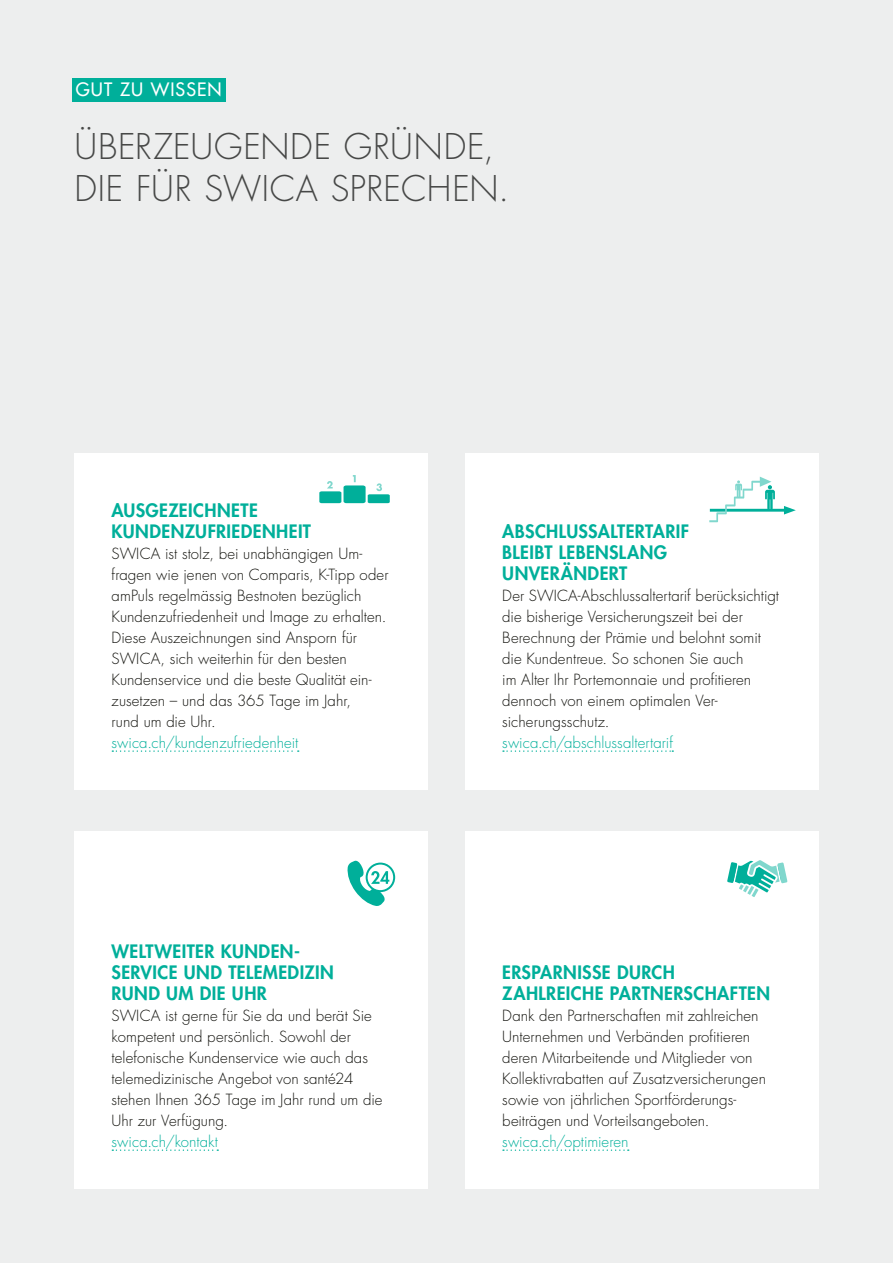
<style>
.page{position:relative;width:893px;height:1263px;background:#edeeee}
.page>*{position:absolute;margin:0;border:0;box-sizing:border-box;transform-origin:0 0}
.t1{font:300 34.5px/42px "Futura Std";letter-spacing:.02em;color:#474847}
.t2{font:800 18px/21px "Futura Std";letter-spacing:.025em;color:#00af9a}
.t3{font:500 18px "Futura Std";letter-spacing:.055em;color:#fff}
.t4{font:300 15px/21px "Futura Std";letter-spacing:.005em;color:#12120d}
.t5{font:300 15px "Futura Std";color:#00af9a}
</style>
<div class="page">
<div style="left:72px;top:78px;width:154px;height:23px;background:#00af9a"></div>
<div style="left:465px;top:453px;width:354px;height:336px;background:#fff"></div>
<svg style="left:503px;top:750px;width:170px;height:2px"></svg>
<div style="left:74px;top:453px;width:354px;height:336px;background:#fff"></div>
<svg style="left:112px;top:750px;width:187px;height:2px"></svg>
<div style="left:74px;top:831px;width:354px;height:357px;background:#fff"></div>
<svg style="left:112px;top:1149px;width:106px;height:2px"></svg>
<div style="left:465px;top:831px;width:354px;height:357px;background:#fff"></div>
<svg style="left:503px;top:1149px;width:126px;height:2px"></svg>
<hr style="left:711px;top:509px;width:78px;height:3px;background:#00af9a">
<svg style="left:784px;top:506px;width:12px;height:8px"></svg>
<svg style="left:709px;top:477px;width:66px;height:45px"></svg>
<svg style="left:319px;top:475px;width:71px;height:28px"></svg>
<svg style="left:347px;top:860px;width:48px;height:46px"></svg>
<svg style="left:727px;top:860px;width:60px;height:37px"></svg>
<p class="t3" style="left:76px;top:79px;width:147px">GUT ZU WISSEN</p>
<h1 class="t1" style="left:74px;top:127px;width:436px">ÜBERZEUGENDE GRÜNDE,<br>DIE FÜR SWICA SPRECHEN.</h1>
<p class="t2" style="left:112px;top:499px;width:201px">AUSGEZEICHNETE<br>KUNDENZUFRIEDENHEIT</p>
<p class="t4" style="left:112px;top:543px;width:278px">SWICA ist stolz, bei unabhängigen Um&shy;fragen wie jenen von Comparis, K-Tipp oder amPuls regelmässig Bestnoten bezüglich Kundenzufriedenheit und Image zu erhalten.<br>Diese Auszeichnungen sind Ansporn für SWICA, sich weiterhin für den besten Kundenservice und die beste Qualität ein&shy;zusetzen – und das 365 Tage im Jahr,<br>rund um die Uhr.</p>
<p class="t5" style="left:112px;top:733px;width:188px">swica.ch/kundenzufriedenheit</p>
<p class="t2" style="left:112px;top:940px;width:224px">WELTWEITER KUNDEN-<br>SERVICE UND TELEMEDIZIN<br>RUND UM DIE UHR</p>
<p class="t4" style="left:112px;top:1005px;width:272px">SWICA ist gerne für Sie da und berät Sie kompetent und persönlich. Sowohl der telefonische Kundenservice wie auch das telemedizinische Angebot von santé24 stehen Ihnen 365 Tage im Jahr rund um die Uhr zur Verfügung.</p>
<p class="t5" style="left:112px;top:1132px;width:108px">swica.ch/kontakt</p>
<p class="t2" style="left:502px;top:520px;width:188px">ABSCHLUSSALTERTARIF<br>BLEIBT LEBENSLANG<br>UNVERÄNDERT</p>
<p class="t4" style="left:502px;top:585px;width:278px">Der SWICA-Abschlussaltertarif berücksichtigt die bisherige Versicherungszeit bei der Berechnung der Prämie und belohnt somit die Kundentreue. So schonen Sie auch<br>im Alter Ihr Portemonnaie und profitieren dennoch von einem optimalen Ver&shy;sicherungsschutz.</p>
<p class="t5" style="left:502px;top:733px;width:172px">swica.ch/abschlussaltertarif</p>
<p class="t2" style="left:502px;top:961px;width:269px">ERSPARNISSE DURCH<br>ZAHLREICHE PARTNERSCHAFTEN</p>
<p class="t4" style="left:502px;top:1005px;width:265px">Dank den Partnerschaften mit zahlreichen Unternehmen und Verbänden profitieren deren Mitarbeitende und Mitglieder von Kollektivrabatten auf Zusatzversicherungen sowie von jährlichen Sportförderungs&shy;beiträgen und Vorteilsangeboten.</p>
<p class="t5" style="left:502px;top:1132px;width:128px">swica.ch/optimieren</p>
</div>
